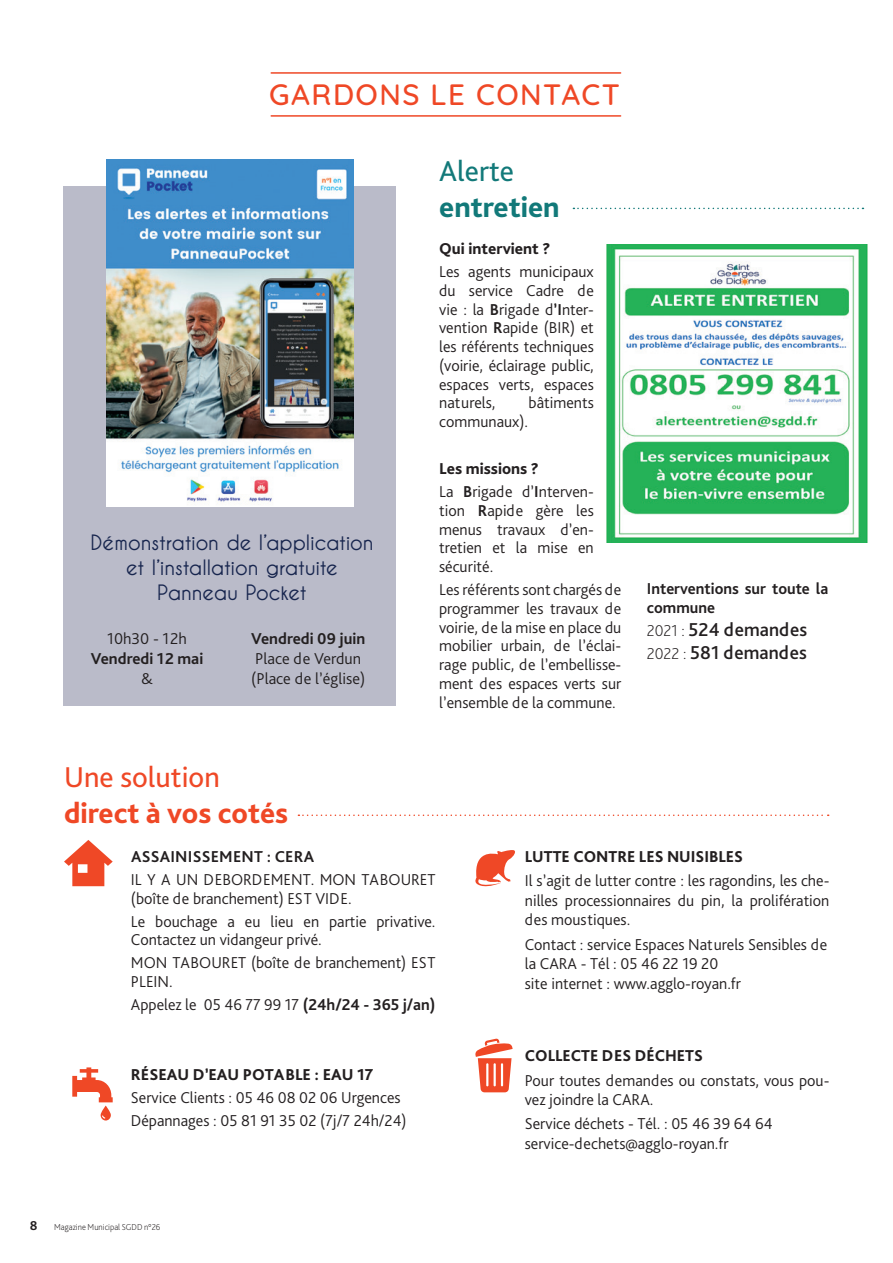
<style>
.page{position:relative;width:893px;height:1263px;background:#fff}
.page>*{position:absolute;margin:0;border:0;box-sizing:border-box;transform-origin:0 0}
.texte_courant{font:500 30px "Quicksand";letter-spacing:.05em;color:#ef4826}
.t1{font:800 30px "Bliss Pro";color:#ef4826}
.t2{font:30px "Bliss Pro";color:#ef4826}
.t3{font:800 30px "Bliss Pro";color:#127979}
.t4{font:30px "Bliss Pro";color:#127979}
.texte_courant-2{font:700 21px/25.2px "Caviar Dreams";letter-spacing:-.01em;color:#17254e;text-align:center}
.Texte_courant{font:500 19.5px "Bliss Pro";color:#231f20}
.Texte_courant-2{font:300 16.5px/18.8px "Bliss Pro";color:#231f20}
.Texte_courant-3{font:700 16.5px/18.8px "Bliss Pro";color:#231f20}
.Sous_titre{font:800 16.5px "Bliss Pro";color:#231f20}
.Texte_courant-4{font:800 16.5px "Bliss Pro";color:#231f20}
.Sous_titre-2{font:700 16.5px "Bliss Pro";letter-spacing:.015em;color:#231f20}
.t5{font:200 9px "Bliss Pro";color:#231f20;scale:.96 1}
.s1{font-weight:700}
.s2{font-weight:200;font-size:16.5px}
.s3{font-weight:700;font-size:13.5px}
</style>
<div class="page">
<div style="left:64px;top:187px;width:332px;height:519px;background:#babbc9"></div>
<svg style="left:298px;top:814px;width:531px;height:2px"></svg>
<svg style="left:573px;top:208px;width:290px;height:1px"></svg>
<img style="left:607px;top:244px;width:261px;height:299px">
<img style="left:106px;top:160px;width:247px;height:346px">
<hr style="left:271px;top:115px;width:350px;height:2px;background:#ef4826">
<hr style="left:271px;top:72px;width:350px;height:2px;background:#ef4826">
<svg style="left:475px;top:1038px;width:38px;height:54px"></svg>
<svg style="left:72px;top:1067px;width:41px;height:53px"></svg>
<svg style="left:475px;top:850px;width:40px;height:37px"></svg>
<svg style="left:64px;top:840px;width:49px;height:46px"></svg>
<p class="texte_courant" style="left:269px;top:70px;width:352px">GARDONS LE CONTACT</p>
<p class="t4" style="left:439px;top:152px;width:76px">Alerte</p>
<p class="t3" style="left:439px;top:188px;width:122px">entretien</p>
<p class="texte_courant-2" style="left:91px;top:530px;width:285px">Démonstration de l’application et l’installation gratuite<br>Panneau Pocket</p>
<p class="Texte_courant-2" style="left:107px;top:629px;width:81px">10h30 - 12h</p>
<p class="Texte_courant-3" style="left:91px;top:649px;width:114px">Vendredi 12 mai</p>
<p class="Texte_courant-2" style="left:141px;top:668px;width:13px">&amp;</p>
<p class="Texte_courant-3" style="left:251px;top:629px;width:116px">Vendredi 09 juin</p>
<p class="Texte_courant-2" style="left:251px;top:648px;width:115px;line-height:19.8px">Place de Verdun (Place de l’église)</p>
<p class="t2" style="left:64px;top:758px;width:157px">Une solution</p>
<p class="t1" style="left:64px;top:794px;width:226px">direct à vos cotés</p>
<p class="Sous_titre" style="left:439px;top:238px;width:113px">Qui intervient ?</p>
<p class="Texte_courant-2" style="left:439px;top:262px;width:156px;text-align:justify">Les agents municipaux du service Cadre de vie : la <span class="s1">B</span>rigade d<span class="s1">’I</span>nter&shy;vention <span class="s1">R</span>apide (BIR) et les référents techniques (voirie, éclairage public, espaces verts, espaces naturels,</p>
<p class="Texte_courant-2" style="left:529px;top:393px;width:67px">bâtiments</p>
<p class="Texte_courant-2" style="left:439px;top:412px;width:90px">communaux).</p>
<p class="Sous_titre" style="left:439px;top:458px;width:101px">Les missions ?</p>
<p class="Texte_courant-2" style="left:439px;top:482px;width:156px;text-align:justify">La <span class="s1">B</span>rigade d’<span class="s1">I</span>nterven&shy;tion <span class="s1">R</span>apide gère les menus travaux d’en&shy;tretien et la mise en sécurité.</p>
<p class="Texte_courant-2" style="left:439px;top:580px;width:184px;text-align:justify">Les référents sont chargés de programmer les travaux de voirie, de la mise en place du mobilier urbain, de l’éclai&shy;rage public, de l’embellisse&shy;ment des espaces verts sur l’ensemble de la commune.</p>
<p class="Texte_courant-3" style="left:647px;top:579px;width:183px">Interventions sur toute la commune</p>
<p class="Texte_courant" style="left:647px;top:617px;width:162px"><span class="s2">2021 :</span> 524 demandes</p>
<p class="Texte_courant" style="left:647px;top:640px;width:161px"><span class="s2">2022 :</span> 581 demandes</p>
<p class="Sous_titre-2" style="left:131px;top:846px;width:185px">ASSAINISSEMENT : CERA</p>
<p class="Texte_courant-2" style="left:131px;top:869px;width:306px">IL Y A UN DEBORDEMENT. MON TABOURET (boîte de branchement) EST VIDE.</p>
<p class="Texte_courant-2" style="left:131px;top:911px;width:306px">Le bouchage a eu lieu en partie privative.<br>Contactez un vidangeur privé.</p>
<p class="Texte_courant-2" style="left:131px;top:953px;width:306px">MON TABOURET (boîte de branchement) EST<br>PLEIN.</p>
<p class="Texte_courant-2" style="left:131px;top:995px;width:306px">Appelez le 05 46 77 99 17 <span class="s1">(24h/24 - 365 j/an)</span></p>
<p class="Sous_titre" style="left:131px;top:1064px;width:244px">RÉSEAU D’EAU POTABLE : EAU 17</p>
<p class="Texte_courant-2" style="left:131px;top:1088px;width:271px">Service Clients : 05 46 08 02 06 Urgences</p>
<p class="Texte_courant-2" style="left:131px;top:1111px;width:277px">Dépannages : 05 81 91 35 02 (7j/7 24h/24)</p>
<p class="t5" style="left:30px;top:1222px;width:138px"><span class="s3">8</span> Magazine Municipal SGDD n°26</p>
<p class="Texte_courant-4" style="left:525px;top:846px;width:220px">LUTTE CONTRE LES NUISIBLES</p>
<p class="Texte_courant-2" style="left:525px;top:870px;width:306px;line-height:19.8px;text-align:justify">Il s’agit de lutter contre : les ragondins, les che&shy;nilles processionnaires du pin, la prolifération des moustiques.</p>
<p class="Texte_courant-2" style="left:525px;top:934px;width:304px;line-height:19.8px">Contact : service Espaces Naturels Sensibles de la CARA - Tél : 05 46 22 19 20<br>site internet : www.agglo-royan.fr</p>
<p class="Texte_courant-4" style="left:525px;top:1046px;width:180px">COLLECTE DES DÉCHETS</p>
<p class="Texte_courant-2" style="left:525px;top:1070px;width:306px;line-height:19.8px">Pour toutes demandes ou constats, vous pou&shy;vez joindre la CARA.</p>
<p class="Texte_courant-2" style="left:525px;top:1114px;width:249px;line-height:19.8px">Service déchets - Tél. : 05 46 39 64 64 service-dechets@agglo-royan.fr</p>
</div>
